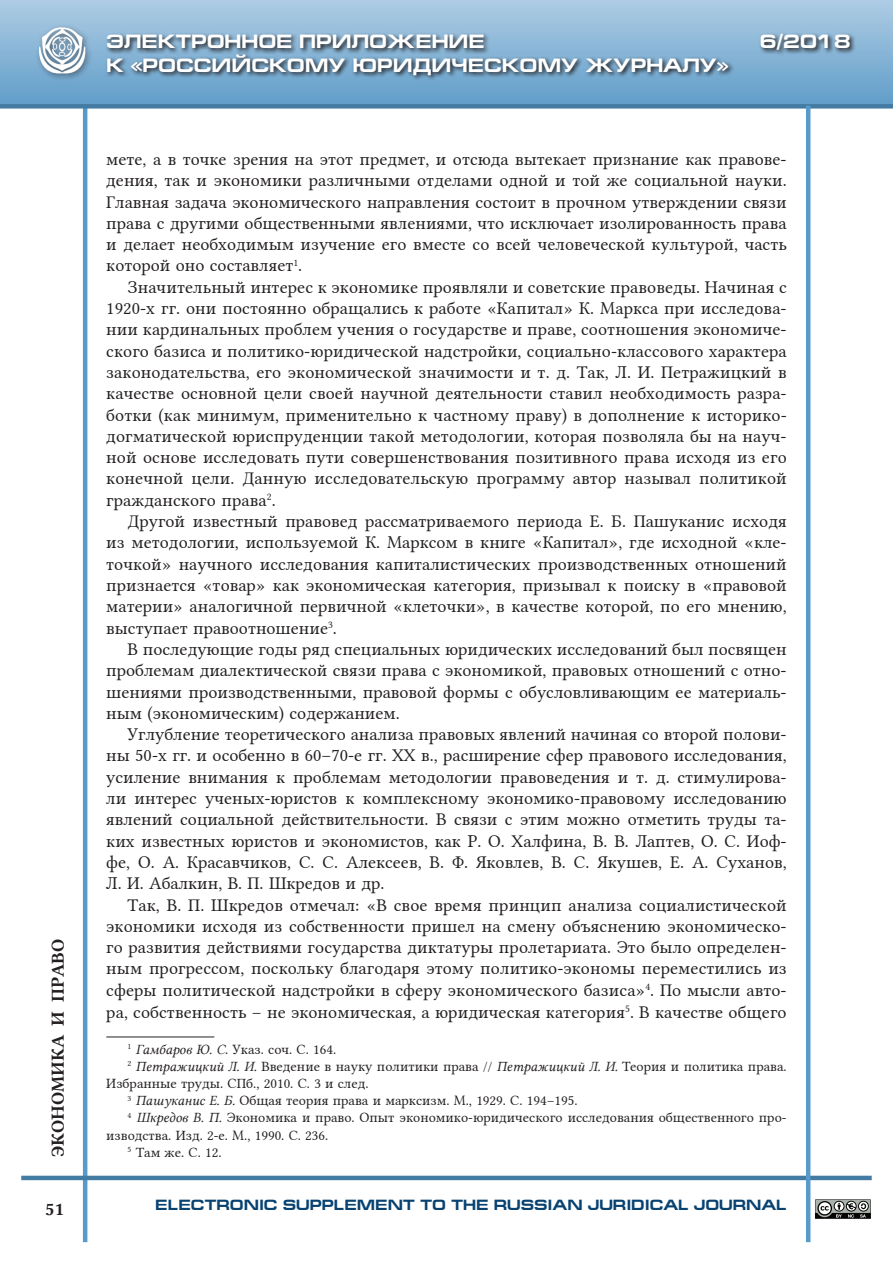
<style>
.page{position:relative;width:893px;height:1263px;background:#fff}
.page>*{position:absolute;margin:0;border:0;box-sizing:border-box;transform-origin:0 0}
.t1{font:700 19.5px "Europe Ext";color:#fff}
.Э-РЮЖ__Текст_статьи{font:18px/21.3px "Lin Libertine";color:#231f20;text-align:justify}
.t2{font:18px "Lin Libertine B";color:#231f20}
.t3{font:700 15px "Europe Ext";color:#084271}
.Э-РЮЖ__Сноска{font:14.25px/17.1px "Lin Libertine";color:#231f20}
.s1{font-family:"Lin Libertine I"}
</style>
<div class="page">
<div style="left:0;top:0;width:893px;height:106px;background:linear-gradient(to bottom,#aecce4,#619dc9)"></div>
<hr style="left:83px;top:106px;width:4px;height:1136px;background:#569bca">
<hr style="left:21px;top:1176px;width:851px;height:4px;background:#447ba3">
<div style="left:0;top:104px;width:893px;height:5px;background:#447ba3"></div>
<div style="left:35px;top:24px;width:58px;height:58px;background:#231f20;opacity:.63"></div>
<img style="left:39px;top:27px;width:49px;height:48px">
<svg style="left:105px;top:31px;width:751px;height:50px;background:#7196b2"></svg>
<hr style="left:806px;top:106px;width:4px;height:1136px;background:#569bca">
<svg style="left:815px;top:1199px;width:56px;height:20px"></svg>
<hr style="left:106px;top:1036px;width:108px;height:1px;background:#231f20">
<p class="t2" style="left:46px;top:1157px;width:219px;rotate:-90deg">ЭКОНОМИКА И ПРАВО</p>
<p class="t2" style="left:45px;top:1197px;width:20px">51</p>
<p class="t1" style="left:106px;top:31px;width:380px">ЭЛЕКТРОННОЕ ПРИЛОЖЕНИЕ</p>
<p class="t1" style="left:760px;top:31px;width:92px">6/2018</p>
<p class="t1" style="left:106px;top:54px;width:624px">К «РОССИЙСКОМУ ЮРИДИЧЕСКОМУ ЖУРНАЛУ»</p>
<p class="Э-РЮЖ__Текст_статьи" style="left:106px;top:146px;width:682px">мете, а в точке зрения на этот предмет, и отсюда вытекает признание как правове&shy;дения, так и экономики различными отделами одной и той же социальной науки.<br>Главная задача экономического направления состоит в прочном утверждении связи права с другими общественными явлениями, что исключает изолированность права и делает необходимым изучение его вместе со всей человеческой культурой, часть которой оно составляет<sup>1</sup>.</p>
<p class="Э-РЮЖ__Текст_статьи" style="left:106px;top:274px;width:682px;text-indent:21px">Значительный интерес к экономике проявляли и советские правоведы. Начиная с 1920-х гг. они постоянно обращались к работе «Капитал» К. Маркса при исследова&shy;нии кардинальных проблем учения о государстве и праве, соотношения экономиче&shy;ского базиса и политико-юридической надстройки, социально-классового характера законодательства, его экономической значимости и т. д. Так, Л. И. Петражицкий в качестве основной цели своей научной деятельности ставил необходимость разра&shy;ботки (как минимум, применительно к частному праву) в дополнение к историко&shy;догматической юриспруденции такой методологии, которая позволяла бы на науч&shy;ной основе исследовать пути совершенствования позитивного права исходя из его конечной цели. Данную исследовательскую программу автор называл политикой гражданского права<sup>2</sup>.</p>
<p class="Э-РЮЖ__Текст_статьи" style="left:106px;top:509px;width:682px;text-indent:21px">Другой известный правовед рассматриваемого периода Е. Б. Пашуканис исходя из методологии, используемой К. Марксом в книге «Капитал», где исходной «кле&shy;точкой» научного исследования капиталистических производственных отношений признается «товар» как экономическая категория, призывал к поиску в «правовой материи» аналогичной первичной «клеточки», в качестве которой, по его мнению, выступает правоотношение<sup>3</sup>.</p>
<p class="Э-РЮЖ__Текст_статьи" style="left:106px;top:636px;width:682px;text-indent:21px">В последующие годы ряд специальных юридических исследований был посвящен проблемам диалектической связи права с экономикой, правовых отношений с отно&shy;шениями производственными, правовой формы с обусловливающим ее материаль&shy;ным (экономическим) содержанием.</p>
<p class="Э-РЮЖ__Текст_статьи" style="left:106px;top:722px;width:682px;text-indent:21px">Углубление теоретического анализа правовых явлений начиная со второй полови&shy;ны 50-х гг. и особенно в 60–70-е гг. XX в., расширение сфер правового исследования, усиление внимания к проблемам методологии правоведения и т. д. стимулирова&shy;ли интерес ученых-юристов к комплексному экономико-правовому исследованию явлений социальной действительности. В связи с этим можно отметить труды та&shy;ких известных юристов и экономистов, как Р. О. Халфина, В. В. Лаптев, О. С. Иоф&shy;фе, О. А. Красавчиков, С. С. Алексеев, В. Ф. Яковлев, В. С. Якушев, Е. А. Суханов, Л. И. Абалкин, В. П. Шкредов и др.</p>
<p class="Э-РЮЖ__Текст_статьи" style="left:106px;top:892px;width:682px;text-indent:21px">Так, В. П. Шкредов отмечал: «В свое время принцип анализа социалистической экономики исходя из собственности пришел на смену объяснению экономическо&shy;го развития действиями государства диктатуры пролетариата. Это было определен&shy;ным прогрессом, поскольку благодаря этому политико-экономы переместились из сферы политической надстройки в сферу экономического базиса»<sup>4</sup>. По мысли авто&shy;ра, собственность – не экономическая, а юридическая категория<sup>5</sup>. В качестве общего</p>
<p class="Э-РЮЖ__Сноска" style="left:128px;top:1039px;width:210px"><sup>1</sup> <span class="s1">Гамбаров Ю. С</span>. Указ. соч. С. 164.</p>
<p class="Э-РЮЖ__Сноска" style="left:106px;top:1056px;width:682px;text-indent:21px"><sup>2</sup> <span class="s1">Петражицкий Л. И.</span> Введение в науку политики права // <span class="s1">Петражицкий Л. И.</span> Теория и политика права.<br>Избранные труды. СПб., 2010. С. 3 и след.</p>
<p class="Э-РЮЖ__Сноска" style="left:128px;top:1090px;width:451px"><sup>3</sup> <span class="s1">Пашуканис Е. Б.</span> Общая теория права и марксизм. М., 1929. С. 194–195.</p>
<p class="Э-РЮЖ__Сноска" style="left:106px;top:1108px;width:682px;text-indent:21px"><sup>4</sup> <span class="s1">Шкредов В. П.</span> Экономика и право. Опыт экономико-юридического исследования общественного про&shy;изводства. Изд. 2-е. М., 1990. С. 236.</p>
<p class="Э-РЮЖ__Сноска" style="left:128px;top:1142px;width:95px"><sup>5</sup> Там же. С. 12.</p>
<p class="t3" style="left:155px;top:1196px;width:633px">ELECTRONIC SUPPLEMENT TO THE RUSSIAN JURIDICAL JOURNAL</p>
</div>
